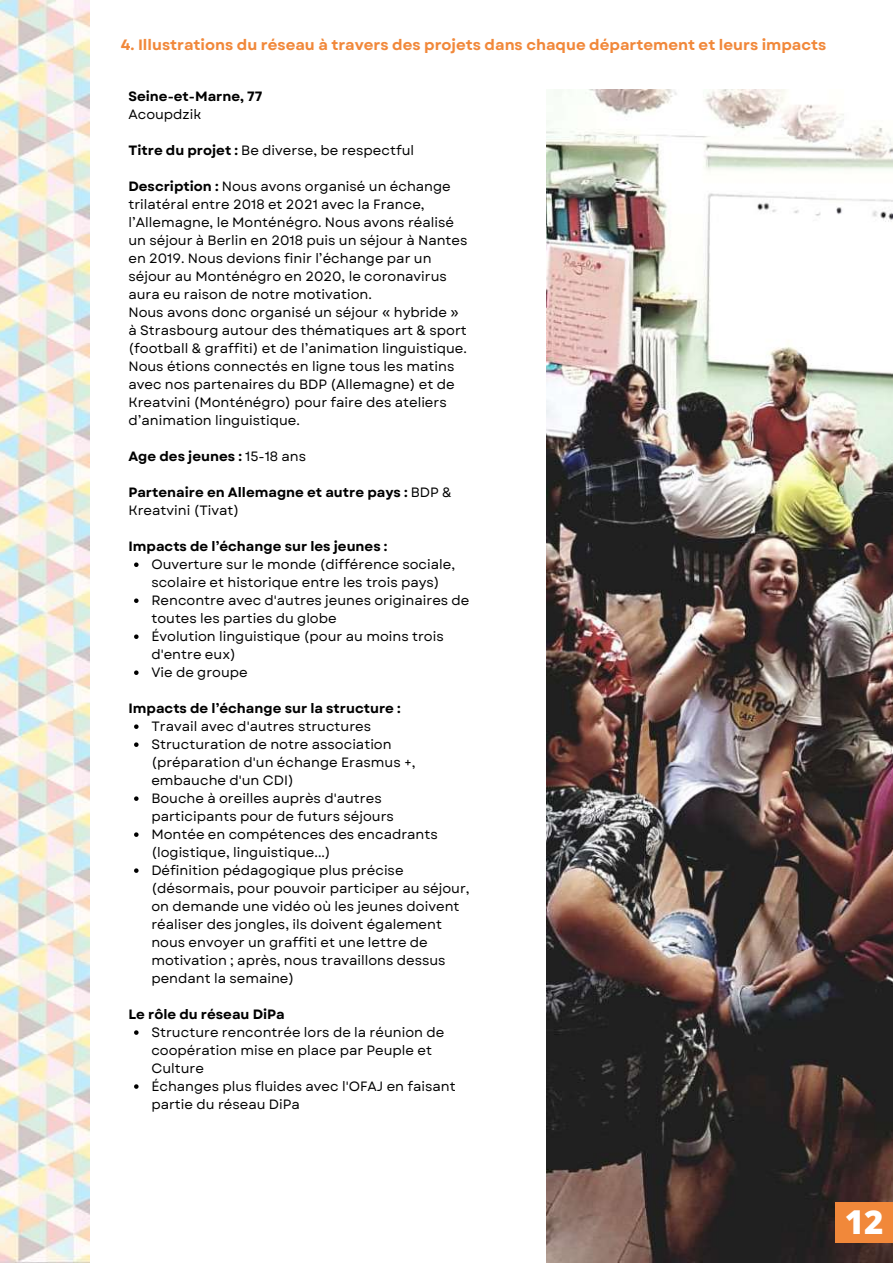
<style>
.page{position:relative;width:893px;height:1264px;background:#fff}
.page>*{position:absolute;margin:0;border:0;box-sizing:border-box;transform-origin:0 0}
.t1{font:800 33px "Open Sans";color:#fff}
.t2{font:700 15px "Garet";color:#f1883a}
.t3{font:13.5px/18px "Garet";color:#000}
.t4{font:700 13.5px/18px "Garet";color:#000}
.s1{font-weight:700}
.s2{font-weight:400}
</style>
<div class="page">
<img style="left:0;top:0;width:89px;height:1262px">
<img style="left:546px;top:89px;width:346px;height:1173px">
<svg style="left:134px;top:562px;width:4px;height:5px"></svg>
<svg style="left:134px;top:598px;width:4px;height:5px"></svg>
<svg style="left:134px;top:634px;width:4px;height:5px"></svg>
<svg style="left:134px;top:670px;width:4px;height:5px"></svg>
<svg style="left:134px;top:724px;width:4px;height:5px"></svg>
<svg style="left:134px;top:742px;width:4px;height:5px"></svg>
<svg style="left:134px;top:796px;width:4px;height:5px"></svg>
<svg style="left:134px;top:832px;width:4px;height:4px"></svg>
<svg style="left:134px;top:868px;width:4px;height:4px"></svg>
<svg style="left:134px;top:1030px;width:4px;height:4px"></svg>
<svg style="left:134px;top:1084px;width:4px;height:4px"></svg>
<div style="left:835px;top:1202px;width:57px;height:40px;background:#f1883a"></div>
<p class="t2" style="left:121px;top:34px;width:707px">4. Illustrations du réseau à travers des projets dans chaque département et leurs impacts</p>
<p class="t4" style="left:128px;top:88px;width:136px">Seine-et-Marne, 77</p>
<p class="t3" style="left:128px;top:106px;width:74px">Acoupdzik</p>
<p class="t3" style="left:128px;top:142px;width:287px"><span class="s1">Titre du projet :</span> Be diverse, be respectful</p>
<p class="t3" style="left:128px;top:178px;width:340px"><span class="s1">Description :</span> Nous avons organisé un échange trilatéral entre 2018 et 2021 avec la France, l’Allemagne, le Monténégro. Nous avons réalisé un séjour à Berlin en 2018 puis un séjour à Nantes en 2019. Nous devions finir l’échange par un séjour au Monténégro en 2020, le coronavirus aura eu raison de notre motivation.<br>Nous avons donc organisé un séjour « hybride » à Strasbourg autour des thématiques art &amp; sport (football &amp; graffiti) et de l’animation linguistique.<br>Nous étions connectés en ligne tous les matins avec nos partenaires du BDP (Allemagne) et de Kreatvini (Monténégro) pour faire des ateliers d’animation linguistique.</p>
<p class="t4" style="left:128px;top:447px;width:179px">Age des jeunes : <span class="s2">15-18 ans</span></p>
<p class="t4" style="left:128px;top:483px;width:325px">Partenaire en Allemagne et autre pays : <span class="s2">BDP &amp;<br>Kreatvini (Tivat)</span></p>
<p class="t4" style="left:128px;top:537px;width:260px">Impacts de l’échange sur les jeunes :</p>
<p class="t3" style="left:151px;top:555px;width:319px">Ouverture sur le monde (différence sociale, scolaire et historique entre les trois pays)<br>Rencontre avec d'autres jeunes originaires de toutes les parties du globe<br>Évolution linguistique (pour au moins trois d'entre eux)<br>Vie de groupe</p>
<p class="t4" style="left:128px;top:699px;width:274px">Impacts de l’échange sur la structure :</p>
<p class="t3" style="left:151px;top:717px;width:320px">Travail avec d'autres structures<br>Structuration de notre association (préparation d'un échange Erasmus +, embauche d'un CDI)<br>Bouche à oreilles auprès d'autres participants pour de futurs séjours<br>Montée en compétences des encadrants (logistique, linguistique...)<br>Définition pédagogique plus précise (désormais, pour pouvoir participer au séjour, on demande une vidéo où les jeunes doivent réaliser des jongles, ils doivent également nous envoyer un graffiti et une lettre de motivation ; après, nous travaillons dessus pendant la semaine)</p>
<p class="t4" style="left:128px;top:1005px;width:158px">Le rôle du réseau DiPa</p>
<p class="t3" style="left:151px;top:1023px;width:306px">Structure rencontrée lors de la réunion de coopération mise en place par Peuple et<br>Culture<br>Échanges plus fluides avec l'OFAJ en faisant partie du réseau DiPa</p>
<h1 class="t1" style="left:844px;top:1198px;width:40px">12</h1>
</div>
